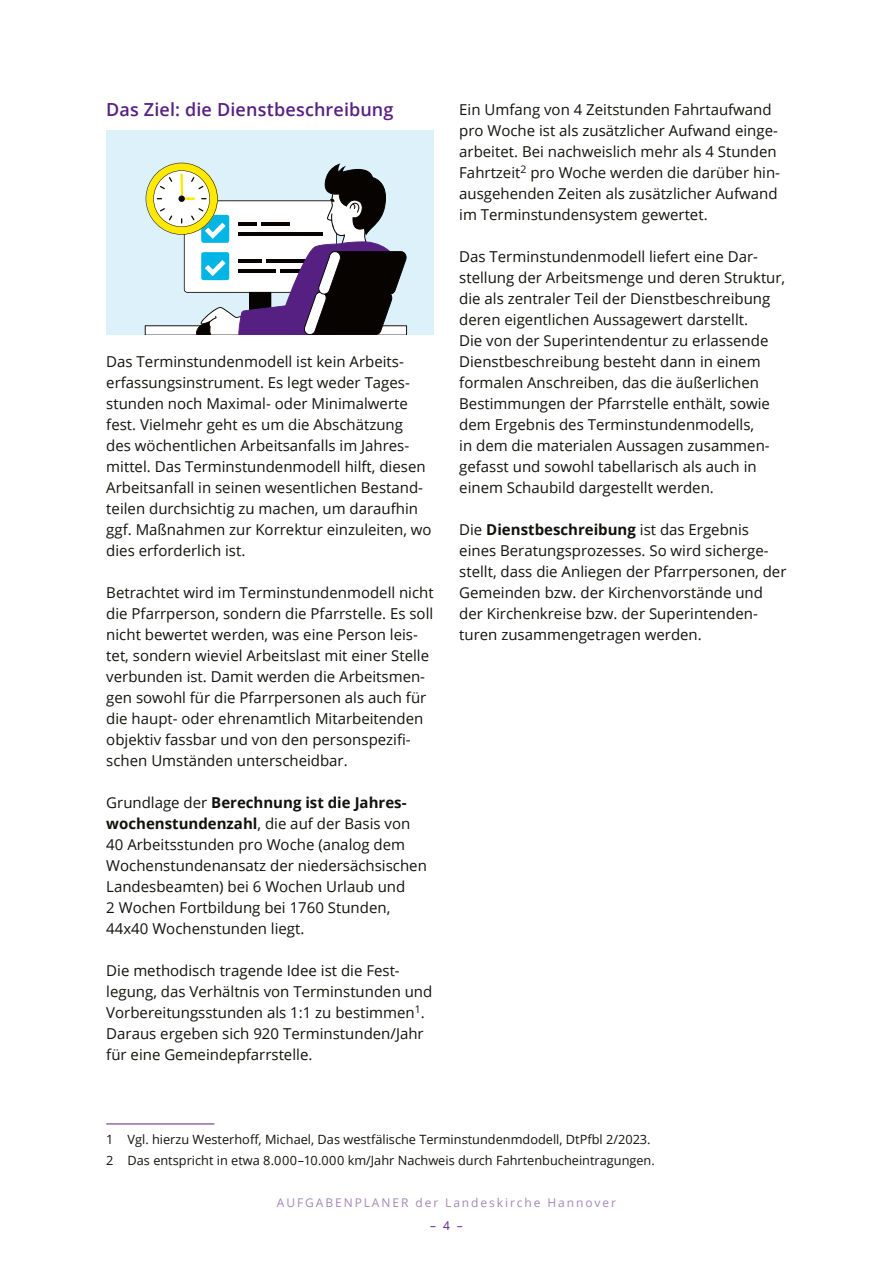
<style>
.page{position:relative;width:893px;height:1263px;background:#fff}
.page>*{position:absolute;margin:0;border:0;box-sizing:border-box;transform-origin:0 0}
.t1{font:600 18px "Open Sans";letter-spacing:.005em;color:#562082}
.t2{font:15px/21px "Open Sans";color:#12120d}
.t3{font:12.75px/21.6px "Open Sans";color:#12120d}
.t4{font:12px "Open Sans";letter-spacing:.16em;color:#a386bb}
.t5{font:12px "Open Sans";color:#562082}
.s1{font-weight:700}
</style>
<div class="page">
<div style="left:106px;top:130px;width:328px;height:204px;background:#dcf1fa"></div>
<svg style="left:145px;top:163px;width:262px;height:171px"></svg>
<hr style="left:106px;top:1123px;width:108px;height:1px;background:#562082">
<p class="t1" style="left:106px;top:97px;width:289px">Das Ziel: die Dienstbeschreibung</p>
<p class="t2" style="left:106px;top:350px;width:327px">Das Terminstundenmodell ist kein Arbeits&shy;erfassungsinstrument. Es legt weder Tages&shy;stunden noch Maximal- oder Minimalwerte fest. Vielmehr geht es um die Abschätzung<br>des wöchentlichen Arbeitsanfalls im Jahres&shy;mittel. Das Terminstundenmodell hilft, diesen Arbeitsanfall in seinen wesentlichen Bestand&shy;teilen durchsichtig zu machen, um daraufhin ggf. Maßnahmen zur Korrektur einzuleiten, wo dies erforderlich ist.</p>
<p class="t2" style="left:106px;top:581px;width:329px">Betrachtet wird im Terminstundenmodell nicht die Pfarrperson, sondern die Pfarrstelle. Es soll nicht bewertet werden, was eine Person leis&shy;tet, sondern wieviel Arbeitslast mit einer Stelle verbunden ist. Damit werden die Arbeitsmen&shy;gen sowohl für die Pfarrpersonen als auch für die haupt- oder ehrenamtlich Mitarbeitenden objektiv fassbar und von den personspezifi&shy;schen Umständen unterscheidbar.</p>
<p class="t2" style="left:106px;top:791px;width:322px">Grundlage der <span class="s1">Berechnung ist die Jahres&shy;wochenstundenzahl</span>, die auf der Basis von 40 Arbeitsstunden pro Woche (analog dem Wochenstundenansatz der niedersächsischen Landesbeamten) bei 6 Wochen Urlaub und<br>2 Wochen Fortbildung bei 1760 Stunden, 44x40 Wochenstunden liegt.</p>
<p class="t2" style="left:106px;top:959px;width:328px">Die methodisch tragende Idee ist die Fest&shy;legung, das Verhältnis von Terminstunden und Vorbereitungsstunden als 1:1 zu bestimmen<sup>1</sup>.<br>Daraus ergeben sich 920 Terminstunden/Jahr für eine Gemeindepfarrstelle.</p>
<p class="t2" style="left:459px;top:98px;width:322px">Ein Umfang von 4 Zeitstunden Fahrtaufwand pro Woche ist als zusätzlicher Aufwand einge&shy;arbeitet. Bei nachweislich mehr als 4 Stunden Fahrtzeit<sup>2</sup> pro Woche werden die darüber hin&shy;ausgehenden Zeiten als zusätzlicher Aufwand im Terminstundensystem gewertet.</p>
<p class="t2" style="left:459px;top:245px;width:328px">Das Terminstundenmodell liefert eine Dar&shy;stellung der Arbeitsmenge und deren Struktur, die als zentraler Teil der Dienstbeschreibung deren eigentlichen Aussagewert darstellt.<br>Die von der Superintendentur zu erlassende Dienstbeschreibung besteht dann in einem formalen Anschreiben, das die äußerlichen Bestimmungen der Pfarrstelle enthält, sowie dem Ergebnis des Terminstundenmodells,<br>in dem die materialen Aussagen zusammen&shy;gefasst und sowohl tabellarisch als auch in einem Schaubild dargestellt werden.</p>
<p class="t2" style="left:459px;top:518px;width:329px">Die <span class="s1">Dienstbeschreibung</span> ist das Ergebnis eines Beratungsprozesses. So wird sicherge&shy;stellt, dass die Anliegen der Pfarrpersonen, der Gemeinden bzw. der Kirchenvorstände und der Kirchenkreise bzw. der Superintenden&shy;turen zusammengetragen werden.</p>
<p class="t3" style="left:106px;top:1128px;width:550px">1 Vgl. hierzu Westerhoff, Michael, Das westfälische Terminstundenmdodell, DtPfbl 2/2023.<br>2 Das entspricht in etwa 8.000–10.000 km/Jahr Nachweis durch Fahrtenbucheintragungen.</p>
<p class="t4" style="left:277px;top:1194px;width:341px">AUFGABENPLANER der Landeskirche Hannover</p>
<p class="t5" style="left:430px;top:1217px;width:34px">– 4 –</p>
</div>
